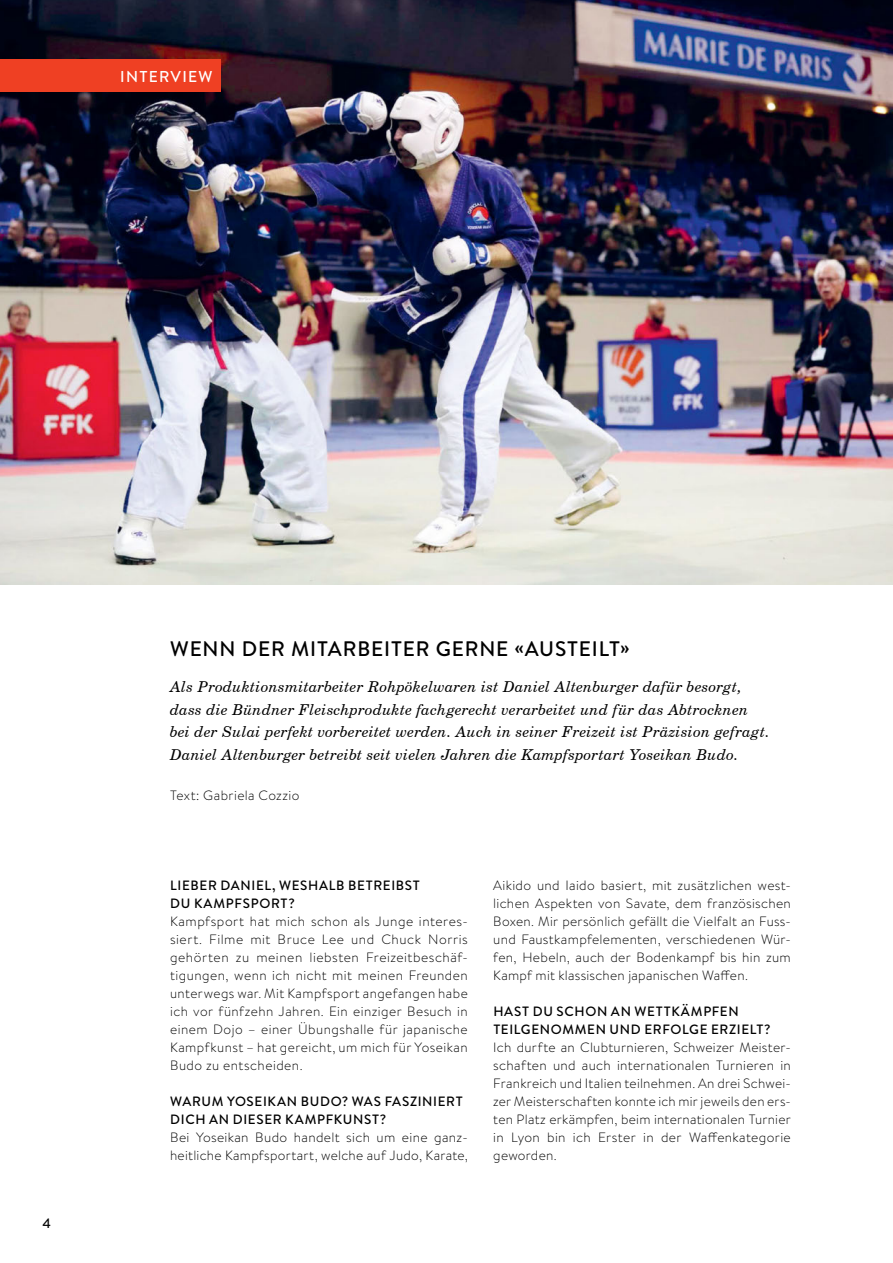
<style>
.page{position:relative;width:893px;height:1263px;background:#fff}
.page>*{position:absolute;margin:0;border:0;box-sizing:border-box;transform-origin:0 0}
.t1{font:500 21px "Brandon Text";letter-spacing:.04em;color:#000}
.t2{font:500 15.75px "Brandon Text";letter-spacing:.08em;color:#fff}
.t3{font:italic 15px/22.5px "Century Schoolbook BT";letter-spacing:.02em;color:#000}
.t4{font:300 13.5px/18px "Brandon Text";letter-spacing:.025em;color:#000;text-align:justify}
.t5{font:500 13.5px/18px "Brandon Text";letter-spacing:.05em;color:#000}
</style>
<div class="page">
<img style="left:0;top:0;width:893px;height:584px">
<div style="left:0;top:60px;width:221px;height:32px;background:#ef4023"></div>
<p class="t2" style="left:120px;top:68px;width:94px">INTERVIEW</p>
<p class="t5" style="left:43px;top:1214px;width:10px">4</p>
<h1 class="t1" style="left:170px;top:637px;width:461px">WENN DER MITARBEITER GERNE «AUSTEILT»</h1>
<p class="t3" style="left:170px;top:677px;width:601px">Als Produktionsmitarbeiter Rohpökelwaren ist Daniel Altenburger dafür besorgt, dass die Bündner Fleischprodukte fachgerecht verarbeitet und für das Abtrocknen bei der Sulai perfekt vorbereitet werden. Auch in seiner Freizeit ist Präzision gefragt.<br>Daniel Altenburger betreibt seit vielen Jahren die Kampfsportart Yoseikan Budo.</p>
<p class="t4" style="left:170px;top:787px;width:131px">Text: Gabriela Cozzio</p>
<p class="t5" style="left:170px;top:876px;width:251px">LIEBER DANIEL, WESHALB BETREIBST<br>DU KAMPFSPORT?</p>
<p class="t4" style="left:170px;top:913px;width:299px">Kampfsport hat mich schon als Junge interes&shy;siert. Filme mit Bruce Lee und Chuck Norris gehörten zu meinen liebsten Freizeitbeschäf&shy;tigungen, wenn ich nicht mit meinen Freunden unterwegs war. Mit Kampfsport angefangen habe ich vor fünfzehn Jahren. Ein einziger Besuch in einem Dojo – einer Übungshalle für japanische Kampfkunst – hat gereicht, um mich für Yoseikan Budo zu entscheiden.</p>
<p class="t5" style="left:170px;top:1092px;width:294px">WARUM YOSEIKAN BUDO? WAS FASZINIERT<br>DICH AN DIESER KAMPFKUNST?</p>
<p class="t4" style="left:170px;top:1129px;width:299px">Bei Yoseikan Budo handelt sich um eine ganz&shy;heitliche Kampfsportart, welche auf Judo, Karate,</p>
<p class="t4" style="left:493px;top:877px;width:299px">Aikido und Iaido basiert, mit zusätzlichen west&shy;lichen Aspekten von Savate, dem französischen Boxen. Mir persönlich gefällt die Vielfalt an Fuss&shy;und Faustkampfelementen, verschiedenen Wür&shy;fen, Hebeln, auch der Bodenkampf bis hin zum Kampf mit klassischen japanischen Waffen.</p>
<p class="t5" style="left:493px;top:1002px;width:279px">HAST DU SCHON AN WETTKÄMPFEN<br>TEILGENOMMEN UND ERFOLGE ERZIELT?</p>
<p class="t4" style="left:493px;top:1039px;width:299px">Ich durfte an Clubturnieren, Schweizer Meister&shy;schaften und auch internationalen Turnieren in Frankreich und Italien teilnehmen. An drei Schwei&shy;zer Meisterschaften konnte ich mir jeweils den ers&shy;ten Platz erkämpfen, beim internationalen Turnier in Lyon bin ich Erster in der Waffenkategorie geworden.</p>
</div>
